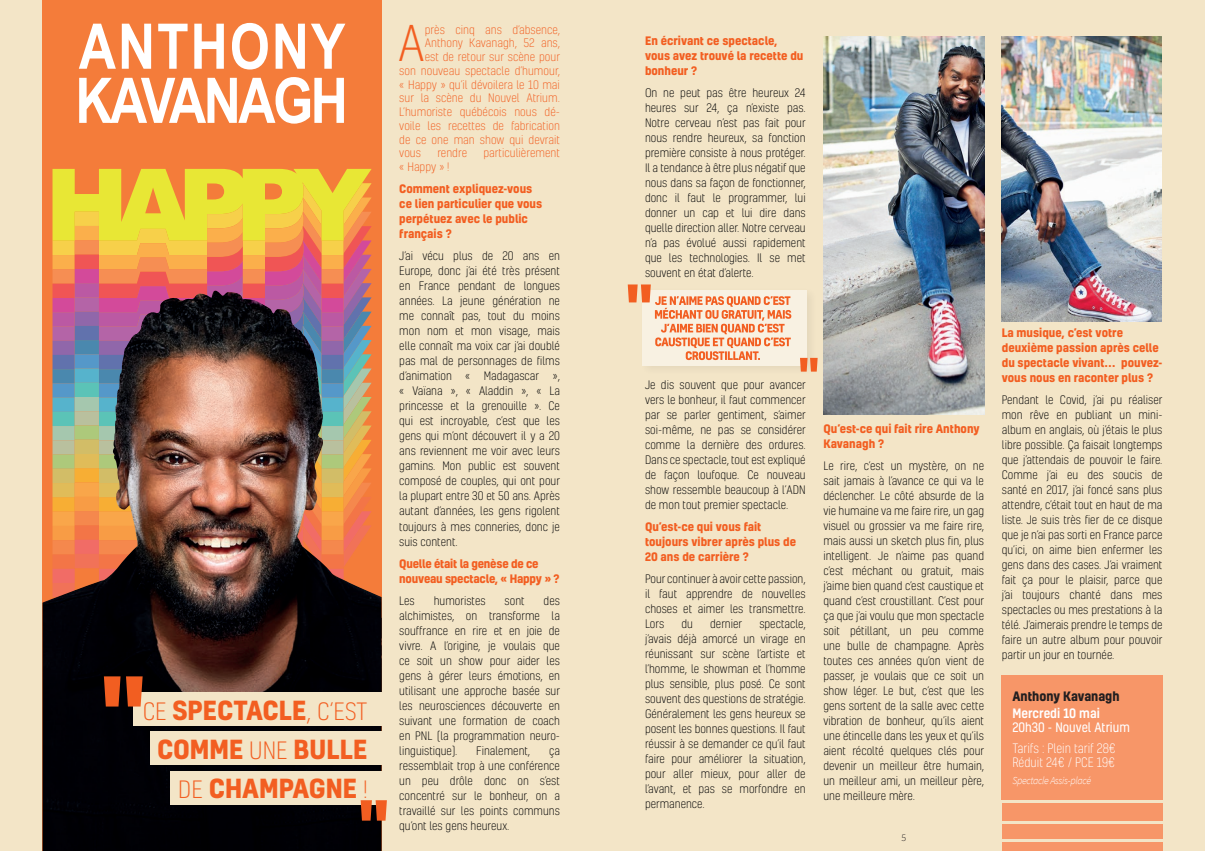
<style>
.page{position:relative;width:1205px;height:851px;background:#fff}
.page>*{position:absolute;margin:0;border:0;box-sizing:border-box;transform-origin:0 0}
.t1{font:700 62.88px/54.1px "Arial Narrow";letter-spacing:-.04em;color:#fff}
.t2{font:300 47.38px "Kelson";color:#f25e21}
.t3{font:700 25.25px/38.8px "Kelson";color:#f25e21;text-align:right}
.t4{font:300 12.5px/13.8px "Kelson";color:#fff;scale:.96 1}
.t5{font:12.5px "Kelson";color:#fff}
.t6{font:700 12.5px "Kelson";color:#231f20}
.t7{font:500 12.5px "Kelson";color:#fff}
.t8{font:300 11.25px/15px "Kelson";color:#000001;text-align:justify}
.t9{font:700 11.25px/15px "Kelson";color:#f25e21}
.t10{font:300 11.25px "Kelson";color:#f25e21}
.t11{font:700 11.25px/15px "Kelson";letter-spacing:-.02em;color:#f25e21}
.t12{font:italic 300 10.62px "Source Sans Pro";letter-spacing:-.03em;color:#fff;scale:.95 1}
.t13{font:300 10px "Source Sans Pro";color:#231f20}
.s1{font-weight:300;font-size:23px}
</style>
<div class="page">
<div style="left:0;top:0;width:1205px;height:850px;background:#f3e5c7"></div>
<div style="left:43px;top:0;width:338px;height:850px;background:#f47c3a"></div>
<svg style="left:53px;top:169px;width:319px;height:121px;background:#ecae4a"></svg>
<img style="left:43px;top:290px;width:338px;height:560px">
<div style="left:310px;top:614px;width:71px;height:78px;background:#000005"></div>
<div style="left:133px;top:692px;width:257px;height:34px;background:#f3e5c7"></div>
<div style="left:150px;top:731px;width:240px;height:34px;background:#f3e5c7"></div>
<div style="left:170px;top:771px;width:220px;height:34px;background:#f3e5c7"></div>
<svg style="left:361px;top:800px;width:26px;height:20px"></svg>
<svg style="left:104px;top:676px;width:39px;height:30px"></svg>
<div style="left:1002px;top:675px;width:161px;height:125px;background:#f79668"></div>
<img style="left:823px;top:36px;width:161px;height:378px">
<img style="left:1002px;top:36px;width:160px;height:285px">
<div style="left:639px;top:286px;width:179px;height:91px;background:#efe1c4"></div>
<div style="left:643px;top:290px;width:164px;height:76px;background:#f8f1e2"></div>
<svg style="left:800px;top:358px;width:17px;height:13px"></svg>
<svg style="left:628px;top:284px;width:163px;height:76px"></svg>
<div style="left:1002px;top:803px;width:160px;height:17px;background:#f79668"></div>
<div style="left:1002px;top:824px;width:160px;height:14px;background:#f79668"></div>
<div style="left:1002px;top:842px;width:160px;height:8px;background:#f79668"></div>
<h1 class="t1" style="left:75px;top:16px;width:274px">ANTHONY<br>KAVANAGH</h1>
<h2 class="t2" style="left:398px;top:13px;width:28px">A</h2>
<p class="t10" style="left:425px;top:22px;width:137px">près cinq ans d’absence,</p>
<p class="t10" style="left:425px;top:36px;width:137px">Anthony Kavanagh, 52 ans,</p>
<p class="t10" style="left:425px;top:50px;width:137px">est de retour sur scène pour</p>
<p class="t10" style="left:399px;top:63px;width:162px">son nouveau spectacle d’humour,</p>
<p class="t10" style="left:399px;top:77px;width:162px">« Happy » qu’il dévoilera le 10 mai</p>
<p class="t10" style="left:399px;top:91px;width:162px">sur la scène du Nouvel Atrium.</p>
<p class="t10" style="left:399px;top:105px;width:162px">L’humoriste québécois nous dé-</p>
<p class="t10" style="left:399px;top:118px;width:162px">voile les recettes de fabrication</p>
<p class="t10" style="left:399px;top:132px;width:162px">de ce one man show qui devrait</p>
<p class="t10" style="left:399px;top:146px;width:23px">vous</p>
<p class="t10" style="left:437px;top:146px;width:31px">rendre</p>
<p class="t10" style="left:483px;top:146px;width:78px">particulièrement</p>
<p class="t10" style="left:399px;top:160px;width:52px">« Happy » !</p>
<p class="t9" style="left:399px;top:181px;width:144px">Comment expliquez-vous ce lien particulier que vous perpétuez avec le public français ?</p>
<p class="t8" style="left:399px;top:248px;width:162px">J’ai vécu plus de 20 ans en Europe, donc j’ai été très présent en France pendant de longues années. La jeune génération ne me connaît pas, tout du moins mon nom et mon visage, mais elle connaît ma voix car j’ai doublé pas mal de personnages de films d’animation « Madagascar », « Vaïana », « Aladdin », « La princesse et la grenouille ». Ce qui est incroyable, c’est que les gens qui m’ont découvert il y a 20 ans reviennent me voir avec leurs gamins. Mon public est souvent composé de couples, qui ont pour la plupart entre 30 et 50 ans. Après autant d’années, les gens rigolent toujours à mes conneries, donc je suis content.</p>
<p class="t11" style="left:399px;top:555px;width:162px">Quelle était la genèse de ce nouveau spectacle, « Happy » ?</p>
<p class="t8" style="left:399px;top:592px;width:17px">Les</p>
<p class="t8" style="left:434px;top:592px;width:53px">humoristes</p>
<p class="t8" style="left:504px;top:592px;width:22px">sont</p>
<p class="t8" style="left:399px;top:592px;width:162px;text-indent:144px">des alchimistes, on transforme la souffrance en rire et en joie de vivre. A l’origine, je voulais que ce soit un show pour aider les gens à gérer leurs émotions, en utilisant une approche basée sur les neurosciences découverte en suivant une formation de coach en PNL (la programmation neuro&shy;linguistique).</p>
<h3 class="t3" style="left:143px;top:690px;width:226px"><span class="s1">CE</span> SPECTACLE<span class="s1">, C’EST<br></span>COMME <span class="s1">UNE</span> BULLE<br><span class="s1">DE</span> CHAMPAGNE <span class="s1">!</span></h3>
<p class="t8" style="left:476px;top:742px;width:55px">Finalement,</p>
<p class="t8" style="left:399px;top:742px;width:162px;text-indent:150px">ça ressemblait trop à une conférence un peu drôle donc on s’est concentré sur le bonheur, on a travaillé sur les points communs qu’ont les gens heureux.</p>
<p class="t9" style="left:645px;top:32px;width:160px">En écrivant ce spectacle, vous avez trouvé la recette du bonheur ?</p>
<p class="t8" style="left:645px;top:85px;width:162px">On ne peut pas être heureux 24 heures sur 24, ça n’existe pas.<br>Notre cerveau n’est pas fait pour nous rendre heureux, sa fonction première consiste à nous protéger.<br>Il a tendance à être plus négatif que nous dans sa façon de fonctionner, donc il faut le programmer, lui donner un cap et lui dire dans quelle direction aller. Notre cerveau n’a pas évolué aussi rapidement que les technologies. Il se met souvent en état d’alerte.</p>
<p class="t8" style="left:645px;top:377px;width:162px">Je dis souvent que pour avancer vers le bonheur, il faut commencer par se parler gentiment, s’aimer soi-même, ne pas se considérer comme la dernière des ordures.<br>Dans ce spectacle, tout est expliqué de façon loufoque. Ce nouveau show ressemble beaucoup à l’ADN de mon tout premier spectacle.</p>
<p class="t9" style="left:645px;top:519px;width:152px">Qu’est-ce qui vous fait toujours vibrer après plus de<br>20 ans de carrière ?</p>
<p class="t8" style="left:645px;top:571px;width:162px">Pour continuer à avoir cette passion, il faut apprendre de nouvelles choses et aimer les transmettre.<br>Lors</p>
<p class="t8" style="left:681px;top:616px;width:13px">du</p>
<p class="t8" style="left:710px;top:616px;width:33px">dernier</p>
<p class="t8" style="left:645px;top:616px;width:162px;text-indent:114px">spectacle, j’avais déjà amorcé un virage en réunissant sur scène l’artiste et l’homme, le showman et l’homme plus sensible, plus posé. Ce sont souvent des questions de stratégie.<br>Généralement les gens heureux se posent les bonnes questions. Il faut réussir à se demander ce qu’il faut faire pour améliorer la situation, pour aller mieux, pour aller de l’avant, et pas se morfondre en permanence.</p>
<p class="t9" style="left:823px;top:421px;width:158px">Qu’est-ce qui fait rire Anthony<br>Kavanagh ?</p>
<p class="t8" style="left:823px;top:458px;width:162px">Le rire, c’est un mystère, on ne sait jamais à l’avance ce qui va le déclencher. Le côté absurde de la vie humaine va me faire rire, un gag visuel ou grossier va me faire rire, mais aussi un sketch plus fin, plus intelligent. Je n’aime pas quand c’est méchant ou gratuit, mais j’aime bien quand c’est caustique et quand c’est croustillant. C’est pour ça que j’ai voulu que mon spectacle soit pétillant, un peu comme une bulle de champagne. Après toutes ces années qu’on vient de passer, je voulais que ce soit un show léger. Le but, c’est que les gens sortent de la salle avec cette vibration de bonheur, qu’ils aient une étincelle dans les yeux et qu’ils aient récolté quelques clés pour devenir un meilleur être humain, un meilleur ami, un meilleur père, une meilleure mère.</p>
<p class="t13" style="left:901px;top:831px;width:6px">5</p>
<p class="t9" style="left:1002px;top:325px;width:162px">La musique, c’est votre deuxième passion après celle du spectacle vivant… pouvez&shy;vous nous en raconter plus ?</p>
<p class="t8" style="left:1002px;top:392px;width:162px">Pendant le Covid, j’ai pu réaliser mon rêve en publiant un mini&shy;album en anglais, où j’étais le plus libre possible. Ça faisait longtemps que j’attendais de pouvoir le faire.<br>Comme j’ai eu des soucis de santé en 2017, j’ai foncé sans plus attendre, c’était tout en haut de ma liste. Je suis très fier de ce disque que je n’ai pas sorti en France parce qu’ici, on aime bien enfermer les gens dans des cases. J’ai vraiment fait ça pour le plaisir, parce que j’ai toujours chanté dans mes spectacles ou mes prestations à la télé. J’aimerais prendre le temps de faire un autre album pour pouvoir partir un jour en tournée.</p>
<p class="t6" style="left:1012px;top:687px;width:109px">Anthony Kavanagh</p>
<p class="t7" style="left:1012px;top:705px;width:89px">Mercredi 10 mai</p>
<p class="t5" style="left:1012px;top:719px;width:119px">20h30 - Nouvel Atrium</p>
<p class="t4" style="left:1012px;top:741px;width:109px">Tarifs : Plein tarif 28€<br>Réduit 24€ / PCE 19€</p>
<p class="t12" style="left:1012px;top:774px;width:84px">Spectacle Assis-placé</p>
</div>
